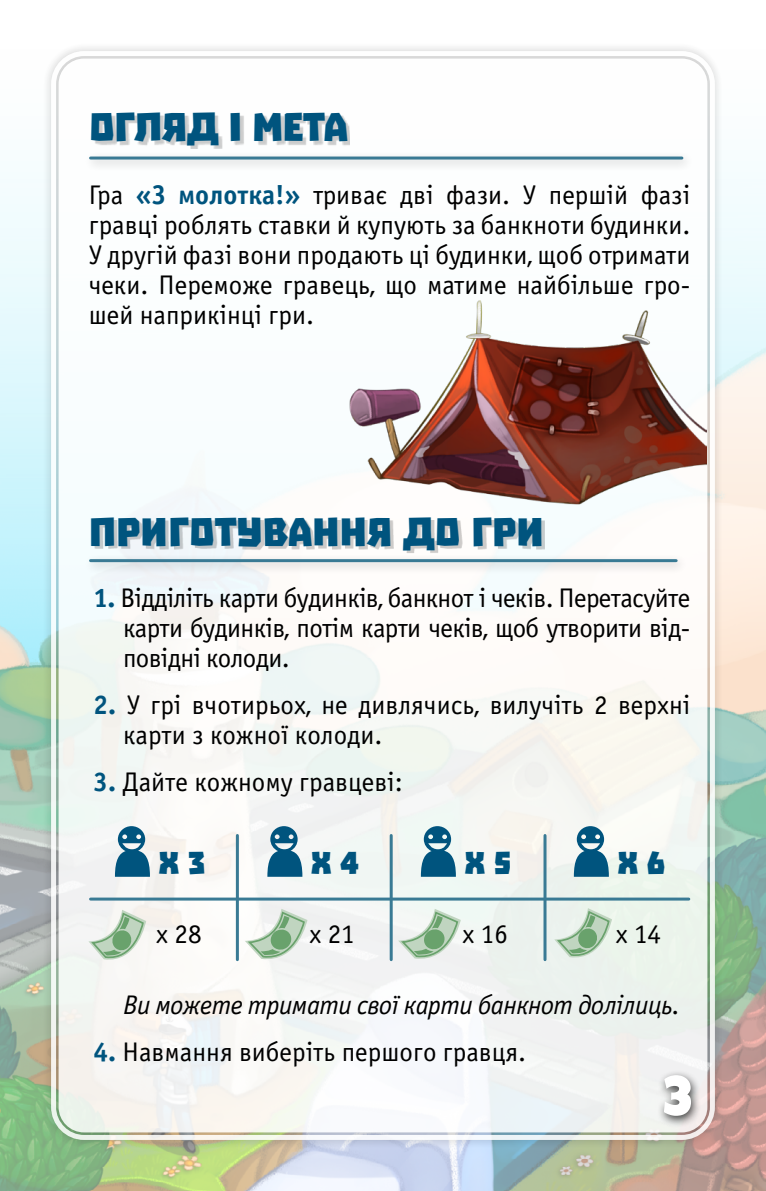
<style>
.page{position:relative;width:766px;height:1191px;background:#fff}
.page>*{position:absolute;margin:0;border:0;box-sizing:border-box;transform-origin:0 0}
.t1{font:54px "Luckiest Guy";color:#fff}
.t2{font:45px "Troika";color:#00547e}
.t3{font:36px "Troika";color:#00547e}
.t4{font:27px/30px "Officina Sans C";color:#000;text-align:justify}
.t5{font:italic 27px "Officina Sans C";letter-spacing:-.02em;color:#000}
.s1{font-weight:700;color:#00547e}
</style>
<div class="page">
<img style="left:0;top:179px;width:765px;height:1012px">
<div style="left:42px;top:42px;width:682px;height:1107px;background:#000;opacity:.25"></div>
<div style="left:59px;top:59px;width:648px;height:1073px;background:linear-gradient(to right,#f9fafa,#f5f7f3);border-radius:26px"></div>
<div style="left:51px;top:51px;width:663px;height:1089px;border:5px solid #fff;border-radius:31px"></div>
<div style="left:61px;top:61px;width:643px;height:1069px;border:5px solid #fff;border-radius:21px"></div>
<img style="left:336px;top:143px;width:370px;height:469px">
<div style="left:656px;top:1069px;width:46px;height:59px;background:#000;opacity:.75"></div>
<svg style="left:115px;top:826px;width:35px;height:50px"></svg>
<svg style="left:267px;top:826px;width:35px;height:50px"></svg>
<svg style="left:421px;top:826px;width:35px;height:50px"></svg>
<svg style="left:573px;top:826px;width:35px;height:50px"></svg>
<div style="left:84px;top:151px;width:609px;height:21px;background:#000;opacity:.25"></div>
<hr style="left:90px;top:156px;width:591px;height:3px;background:#397a94">
<div style="left:84px;top:553px;width:604px;height:22px;background:#000;opacity:.25"></div>
<hr style="left:90px;top:559px;width:586px;height:3px;background:#397a94">
<div style="left:95px;top:115px;width:255px;height:34px;background:#000;opacity:.2"></div>
<div style="left:95px;top:520px;width:450px;height:33px;background:#000;opacity:.2"></div>
<hr style="left:236px;top:835px;width:3px;height:124px;background:#397a94">
<hr style="left:90px;top:897px;width:598px;height:3px;background:#397a94">
<hr style="left:389px;top:835px;width:3px;height:124px;background:#397a94">
<hr style="left:543px;top:835px;width:3px;height:124px;background:#397a94">
<svg style="left:88px;top:909px;width:58px;height:54px"></svg>
<svg style="left:245px;top:908px;width:62px;height:55px"></svg>
<svg style="left:398px;top:908px;width:62px;height:54px"></svg>
<svg style="left:554px;top:908px;width:57px;height:53px;background:#c4d9c5"></svg>
<h2 class="t2" style="left:89px;top:102px;width:260px">ОГЛЯД І МЕТА</h2>
<p class="t4" style="left:89px;top:180px;width:603px">Гра <span class="s1">«З молотка!»</span> триває дві фази. У першій фазі гравці роблять ставки й купують за банкноти будинки.<br>У другій фазі вони продають ці будинки, щоб отримати чеки. Переможе гравець, що матиме найбільше гро&shy;шей наприкінці гри.</p>
<h2 class="t2" style="left:89px;top:506px;width:456px">ПРИГОТУВАННЯ ДО ГРИ</h2>
<p class="t4" style="left:123px;top:583px;width:568px;text-indent:-30px"><span class="s1">1.</span> Відділіть карти будинків, банкнот і чеків. Перетасуйте карти будинків, потім карти чеків, щоб утворити від&shy;повідні колоди.</p>
<p class="t4" style="left:123px;top:690px;width:568px;text-indent:-30px"><span class="s1">2.</span> У грі вчотирьох, не дивлячись, вилучіть 2 верхні карти з кожної колоди.</p>
<p class="t4" style="left:93px;top:767px;width:311px"><span class="s1">3.</span> Дайте кожному гравцеві:</p>
<h3 class="t3" style="left:158px;top:842px;width:48px">x 3</h3>
<h3 class="t3" style="left:311px;top:842px;width:49px">x 4</h3>
<h3 class="t3" style="left:464px;top:842px;width:49px">x 5</h3>
<h3 class="t3" style="left:617px;top:842px;width:49px">x 6</h3>
<p class="t4" style="left:156px;top:919px;width:47px">x 28</p>
<p class="t4" style="left:309px;top:919px;width:47px">x 21</p>
<p class="t4" style="left:462px;top:919px;width:47px">x 16</p>
<p class="t4" style="left:615px;top:919px;width:47px">x 14</p>
<p class="t5" style="left:123px;top:990px;width:558px">Ви можете тримати свої карти банкнот долілиць.</p>
<p class="t4" style="left:93px;top:1038px;width:434px"><span class="s1">4.</span> Навмання виберіть першого гравця.</p>
<h1 class="t1" style="left:663px;top:1061px;width:30px">3</h1>
</div>
